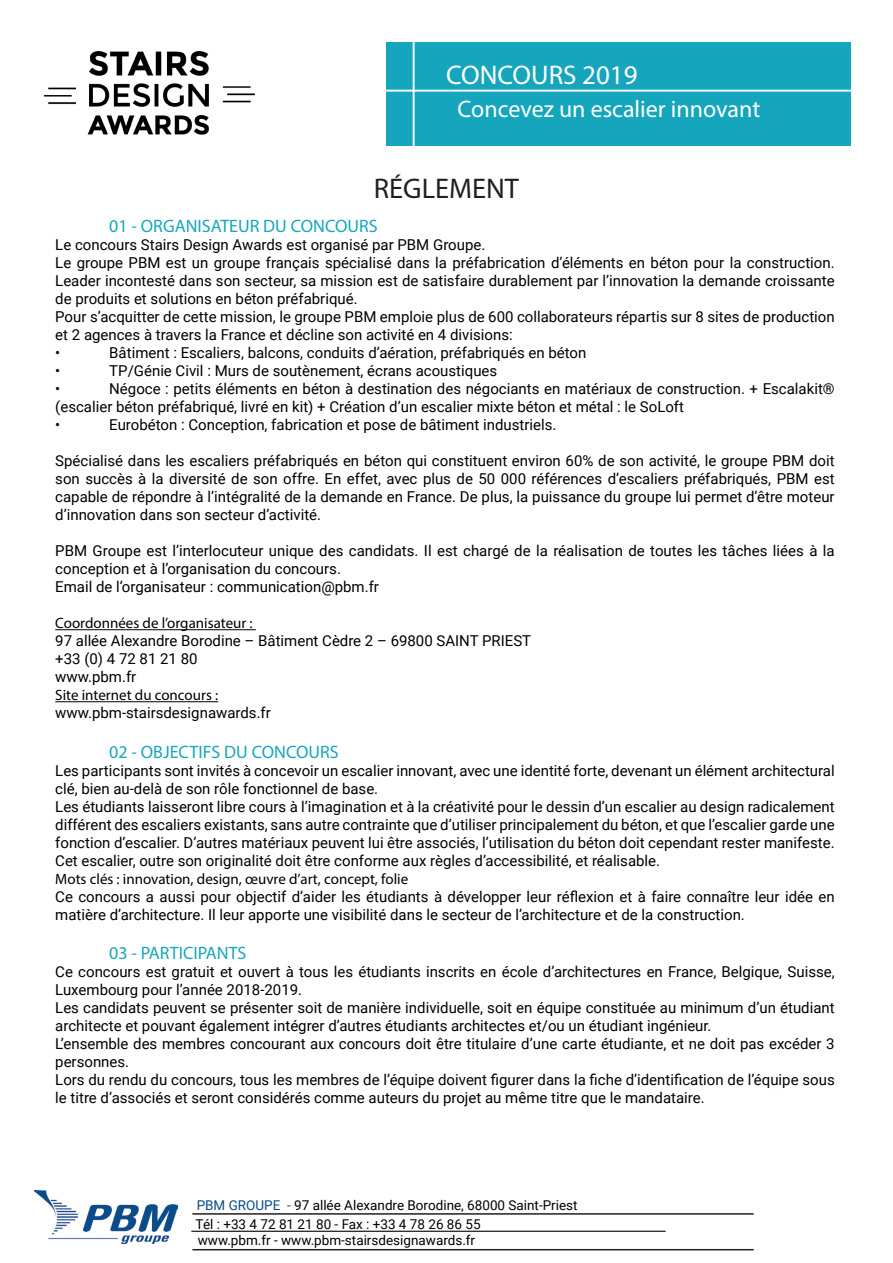
<style>
.page{position:relative;width:893px;height:1263px;background:#fff}
.page>*{position:absolute;margin:0;border:0;box-sizing:border-box;transform-origin:0 0}
.t1{font:28.5px "Myriad Pro";color:#231f20}
.t2{font:27px "Myriad Pro";color:#fff}
.t3{font:24px "Myriad Pro";color:#fff}
.t4{font:18px "Myriad Pro";color:#17a7bc}
.t5{font:15px/18px "Roboto";color:#000001}
.t6{font:15px "Myriad Pro";color:#000001}
.t7{font:13.5px/19px "Roboto";color:#020002}
.s1{color:#064e89}
.s2{color:#020303}
</style>
<div class="page">
<img style="left:43px;top:51px;width:213px;height:84px">
<div style="left:387px;top:43px;width:463px;height:102px;background:#15a6bd"></div>
<hr style="left:55px;top:629px;width:201px;height:1px;background:#000001">
<hr style="left:55px;top:701px;width:163px;height:1px;background:#000001">
<img style="left:34px;top:1190px;width:144px;height:53px">
<hr style="left:192px;top:1213px;width:562px;height:2px;background:#231f20">
<hr style="left:191px;top:1230px;width:475px;height:2px;background:#231f20">
<hr style="left:192px;top:1249px;width:562px;height:1px;background:#231f20">
<h2 class="t2" style="left:446px;top:59px;width:193px">CONCOURS 2019</h2>
<h3 class="t3" style="left:458px;top:94px;width:304px">Concevez un escalier innovant</h3>
<h1 class="t1" style="left:374px;top:171px;width:147px">RÉGLEMENT</h1>
<p class="t4" style="left:109px;top:215px;width:270px">01 - ORGANISATEUR DU CONCOURS</p>
<p class="t5" style="left:55px;top:235px;width:781px">Le concours Stairs Design Awards est organisé par PBM Groupe.<br>Le groupe PBM est un groupe français spécialisé dans la préfabrication d’éléments en béton pour la construction.<br>Leader incontesté dans son secteur, sa mission est de satisfaire durablement par l’innovation la demande croissante de produits et solutions en béton préfabriqué.<br>Pour s’acquitter de cette mission, le groupe PBM emploie plus de 600 collaborateurs répartis sur 8 sites de production et 2 agences à travers la France et décline son activité en 4 divisions:<br>•</p>
<p class="t5" style="left:109px;top:343px;width:479px">Bâtiment : Escaliers, balcons, conduits d’aération, préfabriqués en béton</p>
<p class="t5" style="left:55px;top:361px;width:7px">•</p>
<p class="t5" style="left:109px;top:361px;width:389px">TP/Génie Civil : Murs de soutènement, écrans acoustiques</p>
<p class="t5" style="left:55px;top:379px;width:7px">•</p>
<p class="t5" style="left:55px;top:379px;width:781px;text-indent:54px">Négoce : petits éléments en béton à destination des négociants en matériaux de construction. + Escalakit® (escalier béton préfabriqué, livré en kit) + Création d’un escalier mixte béton et métal : le SoLoft<br>•</p>
<p class="t5" style="left:109px;top:415px;width:449px">Eurobéton : Conception, fabrication et pose de bâtiment industriels.</p>
<p class="t5" style="left:55px;top:451px;width:781px;text-align:justify">Spécialisé dans les escaliers préfabriqués en béton qui constituent environ 60% de son activité, le groupe PBM doit son succès à la diversité de son offre. En effet, avec plus de 50 000 références d’escaliers préfabriqués, PBM est capable de répondre à l’intégralité de la demande en France. De plus, la puissance du groupe lui permet d’être moteur d’innovation dans son secteur d’activité.</p>
<p class="t5" style="left:55px;top:541px;width:781px">PBM Groupe est l’interlocuteur unique des candidats. Il est chargé de la réalisation de toutes les tâches liées à la conception et à l’organisation du concours.<br>Email de l’organisateur : communication@pbm.fr</p>
<p class="t6" style="left:55px;top:614px;width:199px">Coordonnées de l’organisateur :</p>
<p class="t5" style="left:55px;top:631px;width:477px">97 allée Alexandre Borodine – Bâtiment Cèdre 2 – 69800 SAINT PRIEST +33 (0) 4 72 81 21 80<br>www.pbm.fr</p>
<p class="t6" style="left:55px;top:686px;width:164px">Site internet du concours :</p>
<p class="t5" style="left:55px;top:703px;width:217px">www.pbm-stairsdesignawards.fr</p>
<p class="t4" style="left:109px;top:741px;width:231px">02 - OBJECTIFS DU CONCOURS</p>
<p class="t5" style="left:55px;top:761px;width:781px">Les participants sont invités à concevoir un escalier innovant, avec une identité forte, devenant un élément architectural clé, bien au-delà de son rôle fonctionnel de base.<br>Les étudiants laisseront libre cours à l’imagination et à la créativité pour le dessin d’un escalier au design radicalement différent des escaliers existants, sans autre contrainte que d’utiliser principalement du béton, et que l’escalier garde une fonction d’escalier. D’autres matériaux peuvent lui être associés, l’utilisation du béton doit cependant rester manifeste.<br>Cet escalier, outre son originalité doit être conforme aux règles d’accessibilité, et réalisable.</p>
<p class="t6" style="left:55px;top:869px;width:354px">Mots clés : innovation, design, œuvre d’art, concept, folie</p>
<p class="t5" style="left:55px;top:887px;width:781px">Ce concours a aussi pour objectif d’aider les étudiants à développer leur réflexion et à faire connaître leur idée en matière d’architecture. Il leur apporte une visibilité dans le secteur de l’architecture et de la construction.</p>
<p class="t4" style="left:109px;top:942px;width:139px">03 - PARTICIPANTS</p>
<p class="t5" style="left:55px;top:962px;width:781px">Ce concours est gratuit et ouvert à tous les étudiants inscrits en école d’architectures en France, Belgique, Suisse, Luxembourg pour l’année 2018-2019.<br>Les candidats peuvent se présenter soit de manière individuelle, soit en équipe constituée au minimum d’un étudiant architecte et pouvant également intégrer d’autres étudiants architectes et/ou un étudiant ingénieur.<br>L’ensemble des membres concourant aux concours doit être titulaire d’une carte étudiante, et ne doit pas excéder 3 personnes.<br>Lors du rendu du concours, tous les membres de l’équipe doivent figurer dans la fiche d’identification de l’équipe sous le titre d’associés et seront considérés comme auteurs du projet au même titre que le mandataire.</p>
<p class="t7" style="left:196px;top:1195px;width:384px"><span class="s1">PBM GROUPE -</span> 97 allée Alexandre Borodine, 68000 Saint-Priest<br><span class="s2">Tél : +33 4 72 81 21 80 - Fax : +33 4 78 26 86 55</span></p>
<p class="t7" style="left:198px;top:1230px;width:279px">www.pbm.fr - www.pbm-stairsdesignawards.fr</p>
</div>
